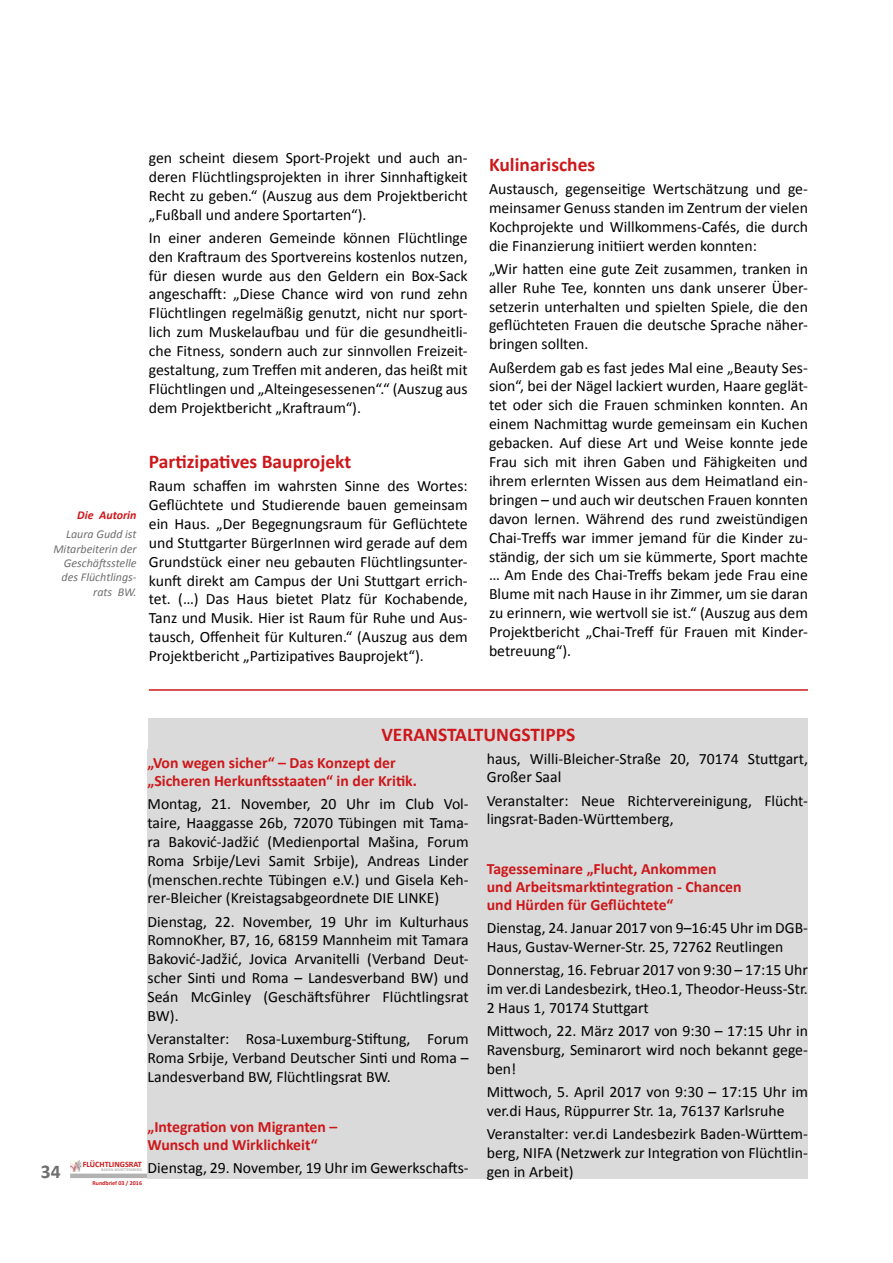
<style>
.page{position:relative;width:893px;height:1263px;background:#fff}
.page>*{position:absolute;margin:0;border:0;box-sizing:border-box;transform-origin:0 0}
.t1{font:700 19.5px "Calibri";color:#cd171a}
.t2{font:700 19.5px "Calibri";color:#706f6f}
.t3{font:15.75px/18.9px "Calibri";color:#000;text-align:justify}
.t4{font:700 15.75px/18px "Calibri";color:#cd171a}
.t5{font:italic 12px/14.4px "Calibri";color:#706f6f;text-align:right}
.t6{font:italic 700 12px "Calibri";color:#cd171a}
.t7{font:700 8.25px "Calibri";color:#cd171a}
.t8{font:700 6px "Calibri";color:#cd171a}
.t9{font:700 4.05px "Calibri";color:#b3b2b2}
</style>
<div class="page">
<div style="left:70px;top:1173px;width:78px;height:5px;background:#b3b2b2"></div>
<svg style="left:70px;top:1161px;width:12px;height:11px"></svg>
<div style="left:148px;top:749px;width:660px;height:430px;background:#dadada"></div>
<div style="left:149px;top:718px;width:659px;height:31px;background:#dadada"></div>
<hr style="left:149px;top:689px;width:659px;height:2px;background:#cd171a">
<p class="t6" style="left:77px;top:508px;width:61px">Die Autorin</p>
<p class="t5" style="left:53px;top:526px;width:85px">Laura Gudd ist<br>Mitarbeiterin der<br>Geschäftsstelle des Flüchtlings&shy;rats BW.</p>
<p class="t3" style="left:149px;top:148px;width:320px">gen scheint diesem Sport-Projekt und auch an&shy;deren Flüchtlingsprojekten in ihrer Sinnhaftigkeit Recht zu geben.“ (Auszug aus dem Projektbericht „Fußball und andere Sportarten“).</p>
<p class="t3" style="left:149px;top:228px;width:320px">In einer anderen Gemeinde können Flüchtlinge den Kraftraum des Sportvereins kostenlos nutzen, für diesen wurde aus den Geldern ein Box-Sack angeschafft: „Diese Chance wird von rund zehn Flüchtlingen regelmäßig genutzt, nicht nur sport&shy;lich zum Muskelaufbau und für die gesundheitli&shy;che Fitness, sondern auch zur sinnvollen Freizeit&shy;gestaltung, zum Treffen mit anderen, das heißt mit Flüchtlingen und „Alteingesessenen“.“ (Auszug aus dem Projektbericht „Kraftraum“).</p>
<p class="t1" style="left:149px;top:449px;width:204px">Partizipatives Bauprojekt</p>
<p class="t3" style="left:149px;top:476px;width:320px">Raum schaffen im wahrsten Sinne des Wortes:<br>Geflüchtete und Studierende bauen gemeinsam ein Haus. „Der Begegnungsraum für Geflüchtete und Stuttgarter BürgerInnen wird gerade auf dem Grundstück einer neu gebauten Flüchtlingsunter&shy;kunft direkt am Campus der Uni Stuttgart errich&shy;tet. (…) Das Haus bietet Platz für Kochabende, Tanz und Musik. Hier ist Raum für Ruhe und Aus&shy;tausch, Offenheit für Kulturen.“ (Auszug aus dem Projektbericht „Partizipatives Bauprojekt“).</p>
<p class="t1" style="left:489px;top:152px;width:108px">Kulinarisches</p>
<p class="t3" style="left:489px;top:179px;width:320px">Austausch, gegenseitige Wertschätzung und ge&shy;meinsamer Genuss standen im Zentrum der vielen Kochprojekte und Willkommens-Cafés, die durch die Finanzierung initiiert werden konnten:</p>
<p class="t3" style="left:489px;top:259px;width:320px">„Wir hatten eine gute Zeit zusammen, tranken in aller Ruhe Tee, konnten uns dank unserer Über&shy;setzerin unterhalten und spielten Spiele, die den geflüchteten Frauen die deutsche Sprache näher&shy;bringen sollten.</p>
<p class="t3" style="left:489px;top:358px;width:320px">Außerdem gab es fast jedes Mal eine „Beauty Ses&shy;sion“, bei der Nägel lackiert wurden, Haare geglät&shy;tet oder sich die Frauen schminken konnten. An einem Nachmittag wurde gemeinsam ein Kuchen gebacken. Auf diese Art und Weise konnte jede Frau sich mit ihren Gaben und Fähigkeiten und ihrem erlernten Wissen aus dem Heimatland ein&shy;bringen – und auch wir deutschen Frauen konnten davon lernen. Während des rund zweistündigen Chai-Treffs war immer jemand für die Kinder zu&shy;ständig, der sich um sie kümmerte, Sport machte … Am Ende des Chai-Treffs bekam jede Frau eine Blume mit nach Hause in ihr Zimmer, um sie daran zu erinnern, wie wertvoll sie ist.“ (Auszug aus dem Projektbericht „Chai-Treff für Frauen mit Kinder&shy;betreuung“).</p>
<p class="t1" style="left:381px;top:722px;width:195px">VERANSTALTUNGSTIPPS</p>
<p class="t2" style="left:41px;top:1159px;width:21px">34</p>
<p class="t4" style="left:148px;top:753px;width:271px">„Von wegen sicher“ – Das Konzept der „Sicheren Herkunftsstaaten“ in der Kritik.</p>
<p class="t3" style="left:148px;top:794px;width:323px">Montag, 21. November, 20 Uhr im Club Vol&shy;taire, Haaggasse 26b, 72070 Tübingen mit Tama&shy;ra Baković-Jadžić (Medienportal Mašina, Forum Roma Srbije/Levi Samit Srbije), Andreas Linder (menschen.rechte Tübingen e.V.) und Gisela Keh&shy;rer-Bleicher (Kreistagsabgeordnete DIE LINKE)</p>
<p class="t3" style="left:148px;top:912px;width:323px">Dienstag, 22. November, 19 Uhr im Kulturhaus RomnoKher, B7, 16, 68159 Mannheim mit Tamara Baković-Jadžić, Jovica Arvanitelli (Verband Deut&shy;scher Sinti und Roma – Landesverband BW) und Seán McGinley (Geschäftsführer Flüchtlingsrat BW).</p>
<p class="t3" style="left:148px;top:1029px;width:323px">Veranstalter: Rosa-Luxemburg-Stiftung, Forum Roma Srbije, Verband Deutscher Sinti und Roma – Landesverband BW, Flüchtlingsrat BW.</p>
<p class="t4" style="left:148px;top:1117px;width:191px">„Integration von Migranten –<br>Wunsch und Wirklichkeit“</p>
<p class="t3" style="left:148px;top:1158px;width:323px">Dienstag, 29. November, 19 Uhr im Gewerkschafts-</p>
<p class="t7" style="left:83px;top:1159px;width:61px">FLÜCHTLINGSRAT</p>
<p class="t9" style="left:101px;top:1167px;width:42px">BADEN-WÜRTTEMBERG</p>
<p class="t8" style="left:92px;top:1179px;width:51px">Rundbrief 03 / 2016</p>
<p class="t3" style="left:487px;top:749px;width:323px">haus, Willi-Bleicher-Straße 20, 70174 Stuttgart,<br>Großer Saal</p>
<p class="t3" style="left:487px;top:791px;width:323px">Veranstalter: Neue Richtervereinigung, Flücht&shy;lingsrat-Baden-Württemberg,</p>
<p class="t4" style="left:487px;top:860px;width:256px">Tagesseminare „Flucht, Ankommen und Arbeitsmarktintegration - Chancen und Hürden für Geflüchtete“</p>
<p class="t3" style="left:487px;top:919px;width:323px">Dienstag, 24. Januar 2017 von 9–16:45 Uhr im DGB-<br>Haus, Gustav-Werner-Str. 25, 72762 Reutlingen</p>
<p class="t3" style="left:487px;top:961px;width:323px">Donnerstag, 16. Februar 2017 von 9:30 – 17:15 Uhr im ver.di Landesbezirk, tHeo.1, Theodor-Heuss-Str.<br>2 Haus 1, 70174 Stuttgart</p>
<p class="t3" style="left:487px;top:1022px;width:323px">Mittwoch, 22. März 2017 von 9:30 – 17:15 Uhr in Ravensburg, Seminarort wird noch bekannt gege&shy;ben!</p>
<p class="t3" style="left:487px;top:1082px;width:323px">Mittwoch, 5. April 2017 von 9:30 – 17:15 Uhr im ver.di Haus, Rüppurrer Str. 1a, 76137 Karlsruhe</p>
<p class="t3" style="left:487px;top:1125px;width:323px">Veranstalter: ver.di Landesbezirk Baden-Württem&shy;berg, NIFA (Netzwerk zur Integration von Flüchtlin&shy;gen in Arbeit)</p>
</div>
